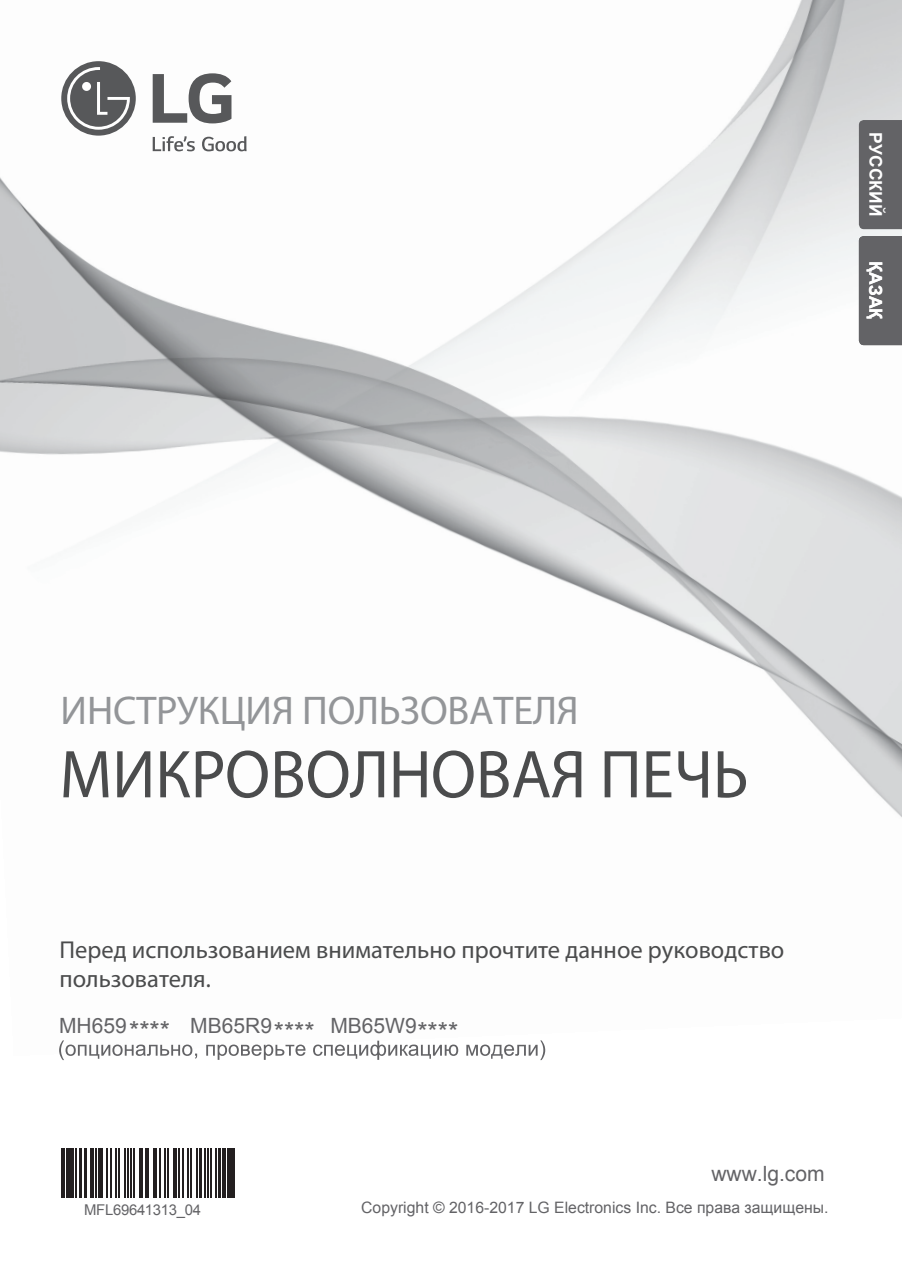
<style>
.page{position:relative;width:902px;height:1274px;background:#fff}
.page>*{position:absolute;margin:0;border:0;box-sizing:border-box;transform-origin:0 0}
.t1{font:68.25px "Myriad Pro";color:#4b4c4d;scale:.96 1}
.t2{font:40.25px "Myriad Pro";letter-spacing:-.005em;color:#939598}
.t3{font:24.5px/29.4px "Myriad Pro";color:#4b4c4d}
.t4{font:21px "Arial";color:#636366}
.t5{font:700 17.5px "Arial";color:#fff}
.t6{font:15.75px "Arial";color:#636366}
.t7{font:14.88px "Arial";letter-spacing:-.02em;color:#636366}
.s1{font-size:26.25px}
</style>
<div class="page">
<img style="left:0;top:0;width:901px;height:1056px">
<svg style="left:59px;top:1040px;width:138px;height:20px"></svg>
<svg style="left:206px;top:1040px;width:339px;height:20px"></svg>
<hr style="left:61px;top:1148px;width:1px;height:49px;background:#231f20">
<hr style="left:63px;top:1148px;width:2px;height:49px;background:#231f20">
<div style="left:66px;top:1148px;width:5px;height:49px;background:#231f20"></div>
<hr style="left:72px;top:1148px;width:1px;height:49px;background:#231f20">
<hr style="left:75px;top:1148px;width:1px;height:49px;background:#231f20">
<hr style="left:79px;top:1148px;width:2px;height:49px;background:#231f20">
<hr style="left:84px;top:1148px;width:2px;height:49px;background:#231f20">
<hr style="left:90px;top:1148px;width:2px;height:49px;background:#231f20">
<hr style="left:93px;top:1148px;width:1px;height:49px;background:#231f20">
<hr style="left:95px;top:1148px;width:2px;height:49px;background:#231f20">
<hr style="left:98px;top:1148px;width:1px;height:49px;background:#231f20">
<hr style="left:100px;top:1148px;width:3px;height:49px;background:#231f20">
<hr style="left:107px;top:1148px;width:1px;height:49px;background:#231f20">
<hr style="left:111px;top:1148px;width:1px;height:49px;background:#231f20">
<hr style="left:116px;top:1148px;width:1px;height:49px;background:#231f20">
<hr style="left:118px;top:1148px;width:2px;height:49px;background:#231f20">
<hr style="left:125px;top:1148px;width:1px;height:49px;background:#231f20">
<hr style="left:127px;top:1148px;width:1px;height:49px;background:#231f20">
<hr style="left:130px;top:1148px;width:1px;height:49px;background:#231f20">
<hr style="left:134px;top:1148px;width:1px;height:49px;background:#231f20">
<hr style="left:139px;top:1148px;width:1px;height:49px;background:#231f20">
<hr style="left:141px;top:1148px;width:1px;height:49px;background:#231f20">
<hr style="left:145px;top:1148px;width:1px;height:49px;background:#231f20">
<hr style="left:148px;top:1148px;width:1px;height:49px;background:#231f20">
<hr style="left:153px;top:1148px;width:1px;height:49px;background:#231f20">
<hr style="left:155px;top:1148px;width:2px;height:49px;background:#231f20">
<hr style="left:159px;top:1148px;width:2px;height:49px;background:#231f20">
<hr style="left:164px;top:1148px;width:2px;height:49px;background:#231f20">
<hr style="left:167px;top:1148px;width:1px;height:49px;background:#231f20">
<hr style="left:173px;top:1148px;width:2px;height:49px;background:#231f20">
<hr style="left:176px;top:1148px;width:1px;height:49px;background:#231f20">
<hr style="left:178px;top:1148px;width:2px;height:49px;background:#231f20">
<hr style="left:182px;top:1148px;width:1px;height:49px;background:#231f20">
<hr style="left:187px;top:1148px;width:2px;height:49px;background:#231f20">
<hr style="left:190px;top:1148px;width:1px;height:49px;background:#231f20">
<hr style="left:196px;top:1148px;width:1px;height:49px;background:#231f20">
<hr style="left:199px;top:1148px;width:2px;height:49px;background:#231f20">
<hr style="left:204px;top:1148px;width:1px;height:49px;background:#231f20">
<hr style="left:208px;top:1148px;width:1px;height:49px;background:#231f20">
<hr style="left:210px;top:1148px;width:1px;height:49px;background:#231f20">
<hr style="left:215px;top:1148px;width:1px;height:49px;background:#231f20">
<hr style="left:218px;top:1148px;width:2px;height:49px;background:#231f20">
<hr style="left:222px;top:1148px;width:1px;height:49px;background:#231f20">
<hr style="left:224px;top:1148px;width:2px;height:49px;background:#231f20">
<div style="left:227px;top:1148px;width:5px;height:49px;background:#231f20"></div>
<hr style="left:233px;top:1148px;width:2px;height:49px;background:#231f20">
<svg style="left:153px;top:73px;width:78px;height:50px"></svg>
<div style="left:61px;top:61px;width:75px;height:75px;background:#57585a;border-radius:50%"></div>
<svg style="left:67px;top:67px;width:63px;height:63px"></svg>
<svg style="left:153px;top:136px;width:42px;height:15px"></svg>
<svg style="left:202px;top:136px;width:44px;height:15px"></svg>
<div style="left:858px;top:236px;width:43px;height:109px;background:#636366"></div>
<div style="left:858px;top:120px;width:43px;height:109px;background:#636366"></div>
<p class="t5" style="left:886px;top:132px;width:85px;rotate:90deg">PУССКИЙ</p>
<p class="t5" style="left:886px;top:261px;width:59px;rotate:90deg">ҚАЗАҚ</p>
<h2 class="t2" style="left:60px;top:686px;width:519px">ИНСТРУКЦИЯ ПОЛЬЗОВАТЕЛЯ</h2>
<h1 class="t1" style="left:60px;top:732px;width:719px">МИКРОВОЛНОВАЯ ПЕЧЬ</h1>
<p class="t3" style="left:60px;top:934px;width:726px">Перед использованием внимательно прочтите данное руководство пользователя.</p>
<p class="t4" style="left:59px;top:1012px;width:112px">MH659<span class="s1">****</span></p>
<p class="t4" style="left:190px;top:1012px;width:269px">MB65R9<span class="s1">****</span> MB65W9<span class="s1">****</span></p>
<p class="t7" style="left:84px;top:1200px;width:118px">MFL69641313_04</p>
<p class="t4" style="left:711px;top:1160px;width:115px">www.lg.com</p>
<p class="t6" style="left:361px;top:1198px;width:468px">Copyright © 2016-2017 LG Electronics Inc. Все права защищены.</p>
</div>
